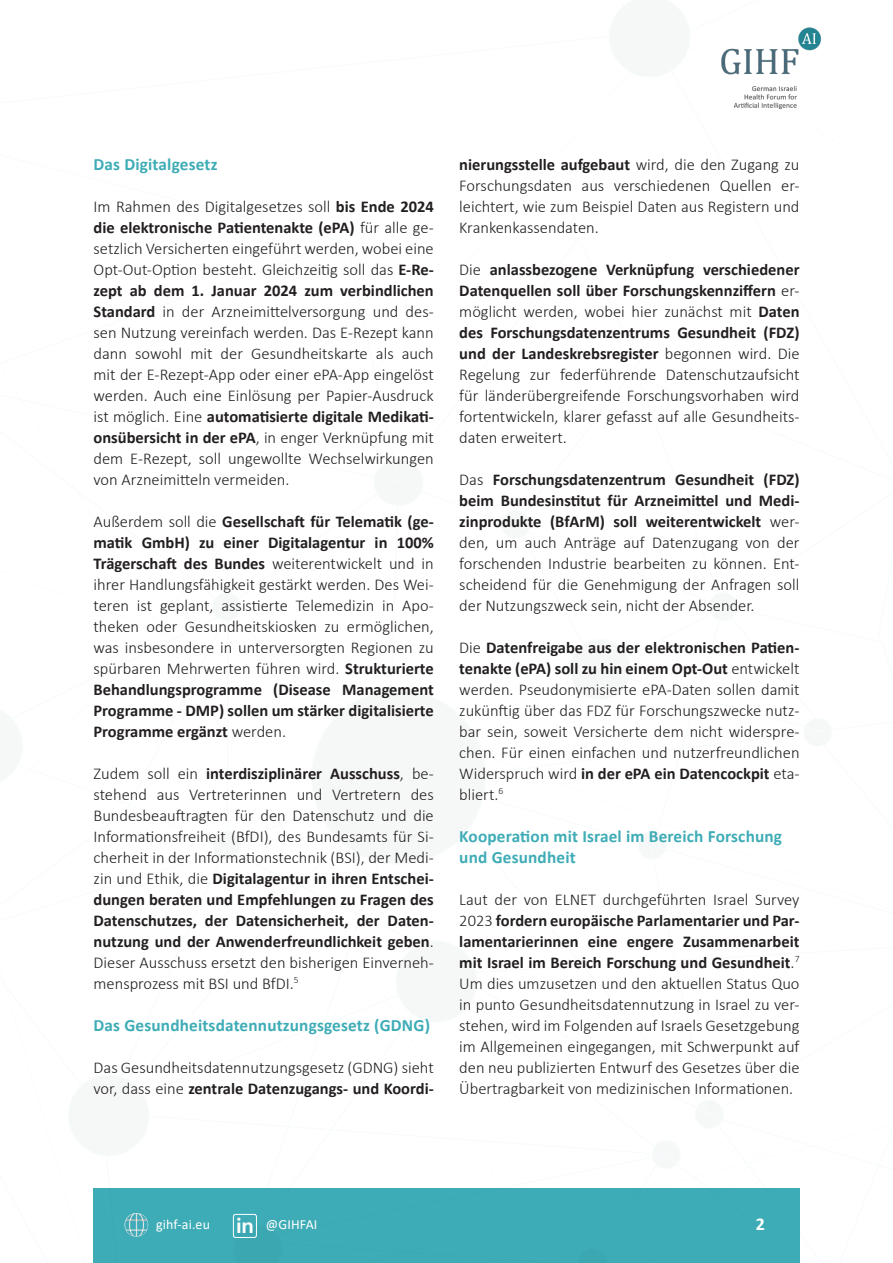
<style>
.page{position:relative;width:893px;height:1263px;background:#fff}
.page>*{position:absolute;margin:0;border:0;box-sizing:border-box;transform-origin:0 0}
.Quelle_generell{font:600 22.95px "Gill Sans";color:#fff}
.t1{font:700 18px "Calibri";color:#fff}
.t2{font:700 17.25px/21px "Calibri";letter-spacing:.01em;color:#3eacb6}
.t3{font:300 16.5px/21px "Calibri";color:#231f20;text-align:justify}
.t4{font:13.95px "Calibri";letter-spacing:.01em;color:#fff}
.s1{font-weight:700}
</style>
<div class="page">
<div style="left:68px;top:1075px;width:81px;height:81px;background:#f6f8f8;border-radius:50%"></div>
<div style="left:68px;top:1075px;width:81px;height:81px;border:1px solid #3eacb6;border-radius:50%"></div>
<img style="left:721px;top:27px;width:101px;height:83px">
<div style="left:93px;top:1188px;width:706px;height:75px;background:#3eacb6"></div>
<img style="left:125px;top:1213px;width:23px;height:23px">
<div style="left:233px;top:1214px;width:24px;height:24px;border:1px solid #fff;border-radius:2px"></div>
<p class="t2" style="left:94px;top:153px;width:125px">Das Digitalgesetz</p>
<p class="t3" style="left:94px;top:196px;width:342px">Im Rahmen des Digitalgesetzes soll <span class="s1">bis Ende 2024 die elektronische Patientenakte (ePA)</span> für alle ge&shy;setzlich Versicherten eingeführt werden, wobei eine Opt-Out-Option besteht. Gleichzeitig soll das <span class="s1">E-Re&shy;zept ab dem 1. Januar 2024 zum verbindlichen Standard</span> in der Arzneimittelversorgung und des&shy;sen Nutzung vereinfach werden. Das E-Rezept kann dann sowohl mit der Gesundheitskarte als auch mit der E-Rezept-App oder einer ePA-App eingelöst werden. Auch eine Einlösung per Papier-Ausdruck ist möglich. Eine <span class="s1">automatisierte digitale Medikati&shy;onsübersicht in der ePA</span>, in enger Verknüpfung mit dem E-Rezept, soll ungewollte Wechselwirkungen von Arzneimitteln vermeiden.</p>
<p class="t3" style="left:94px;top:511px;width:342px">Außerdem soll die <span class="s1">Gesellschaft für Telematik (ge&shy;matik GmbH) zu einer Digitalagentur in 100% Trägerschaft des Bundes</span> weiterentwickelt und in ihrer Handlungsfähigkeit gestärkt werden. Des Wei&shy;teren ist geplant, assistierte Telemedizin in Apo&shy;theken oder Gesundheitskiosken zu ermöglichen, was insbesondere in unterversorgten Regionen zu spürbaren Mehrwerten führen wird. <span class="s1">Strukturierte Behandlungsprogramme (Disease Management Programme - DMP) sollen um stärker digitalisierte Programme ergänzt</span> werden.</p>
<p class="t3" style="left:94px;top:763px;width:342px">Zudem soll ein <span class="s1">interdisziplinärer Ausschuss</span>, be&shy;stehend aus Vertreterinnen und Vertretern des Bundesbeauftragten für den Datenschutz und die Informationsfreiheit (BfDI), des Bundesamts für Si&shy;cherheit in der Informationstechnik (BSI), der Medi&shy;zin und Ethik, die <span class="s1">Digitalagentur in ihren Entschei&shy;dungen beraten und Empfehlungen zu Fragen des Datenschutzes, der Datensicherheit, der Daten&shy;nutzung und der Anwenderfreundlichkeit geben</span>.<br>Dieser Ausschuss ersetzt den bisherigen Einverneh&shy;mensprozess mit BSI und BfDI.<sup>5</sup></p>
<p class="t2" style="left:94px;top:1014px;width:338px">Das Gesundheitsdatennutzungsgesetz (GDNG)</p>
<p class="t3" style="left:94px;top:1057px;width:342px">Das Gesundheitsdatennutzungsgesetz (GDNG) sieht vor, dass eine <span class="s1">zentrale Datenzugangs- und Koordi-</span></p>
<p class="t3" style="left:459px;top:154px;width:342px"><span class="s1">nierungsstelle aufgebaut</span> wird, die den Zugang zu Forschungsdaten aus verschiedenen Quellen er&shy;leichtert, wie zum Beispiel Daten aus Registern und Krankenkassendaten.</p>
<p class="t3" style="left:459px;top:259px;width:342px">Die <span class="s1">anlassbezogene Verknüpfung verschiedener Datenquellen soll über Forschungskennziffern</span> er&shy;möglicht werden, wobei hier zunächst mit <span class="s1">Daten des Forschungsdatenzentrums Gesundheit (FDZ) und der Landeskrebsregister</span> begonnen wird. Die Regelung zur federführende Datenschutzaufsicht für länderübergreifende Forschungsvorhaben wird fortentwickeln, klarer gefasst auf alle Gesundheits&shy;daten erweitert.</p>
<p class="t3" style="left:459px;top:469px;width:342px">Das <span class="s1">Forschungsdatenzentrum Gesundheit (FDZ) beim Bundesinstitut für Arzneimittel und Medi&shy;zinprodukte (BfArM) soll weiterentwickelt</span> wer&shy;den, um auch Anträge auf Datenzugang von der forschenden Industrie bearbeiten zu können. Ent&shy;scheidend für die Genehmigung der Anfragen soll der Nutzungszweck sein, nicht der Absender.</p>
<p class="t3" style="left:459px;top:637px;width:342px">Die <span class="s1">Datenfreigabe aus der elektronischen Patien&shy;tenakte (ePA) soll zu hin einem Opt-Out</span> entwickelt werden. Pseudonymisierte ePA-Daten sollen damit zukünftig über das FDZ für Forschungszwecke nutz&shy;bar sein, soweit Versicherte dem nicht widerspre&shy;chen. Für einen einfachen und nutzerfreundlichen Widerspruch wird <span class="s1">in der ePA ein Datencockpit</span> eta&shy;bliert.<sup>6</sup></p>
<p class="t2" style="left:459px;top:825px;width:324px">Kooperation mit Israel im Bereich Forschung und Gesundheit</p>
<p class="t3" style="left:459px;top:889px;width:342px">Laut der von ELNET durchgeführten Israel Survey 2023 <span class="s1">fordern europäische Parlamentarier und Par&shy;lamentarierinnen eine engere Zusammenarbeit mit Israel im Bereich Forschung und Gesundheit</span>.<sup>7<br></sup>Um dies umzusetzen und den aktuellen Status Quo in punto Gesundheitsdatennutzung in Israel zu ver&shy;stehen, wird im Folgenden auf Israels Gesetzgebung im Allgemeinen eingegangen, mit Schwerpunkt auf den neu publizierten Entwurf des Gesetzes über die Übertragbarkeit von medizinischen Informationen.</p>
<p class="t4" style="left:156px;top:1215px;width:56px">gihf-ai.eu</p>
<p class="Quelle_generell" style="left:236px;top:1211px;width:20px">in</p>
<p class="t4" style="left:266px;top:1215px;width:53px">@GIHFAI</p>
<p class="t1" style="left:756px;top:1211px;width:11px">2</p>
</div>
